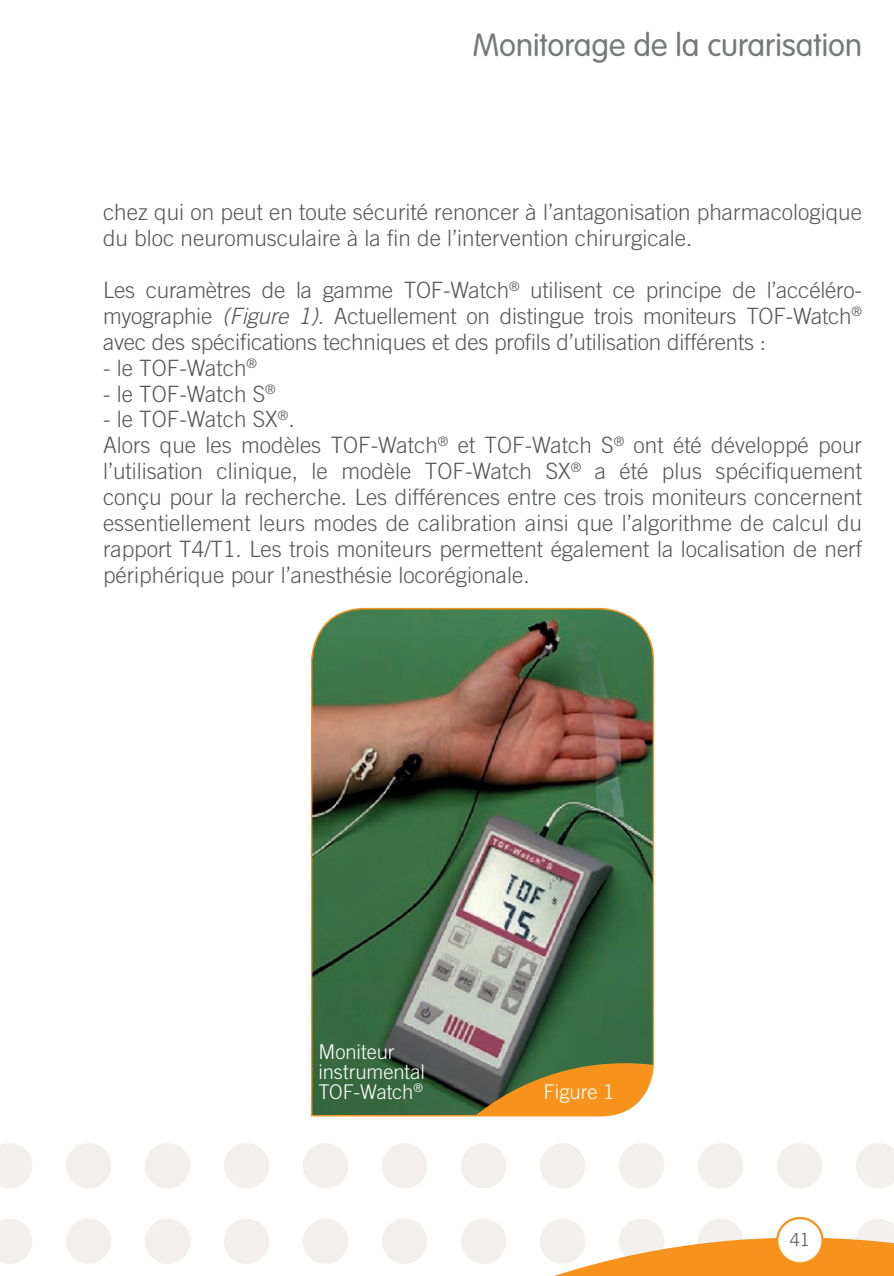
<style>
.page{position:relative;width:894px;height:1276px;background:#fff}
.page>*{position:absolute;margin:0;border:0;box-sizing:border-box;transform-origin:0 0}
.t1{font:300 31.5px "VAG Rounded Std";color:#76787b}
.t2{font:300 22.5px/25.9px "Trade Gothic LT Std";color:#57585a}
.t3{font:300 20.25px/20.2px "Trade Gothic LT Std";letter-spacing:-.005em;color:#fff}
.t4{font:300 18px "Trade Gothic LT Std";color:#57585a}
.s1{font-style:italic}
</style>
<div class="page">
<svg style="left:0;top:1143px;width:330px;height:121px"></svg>
<img style="left:310px;top:607px;width:344px;height:510px">
<svg style="left:330px;top:1143px;width:564px;height:133px"></svg>
<h1 class="t1" style="left:472px;top:27px;width:390px">Monitorage de la curarisation</h1>
<p class="t2" style="left:103px;top:199px;width:760px">chez qui on peut en toute sécurité renoncer à l’antagonisation pharmacologique du bloc neuromusculaire à la fin de l’intervention chirurgicale.</p>
<p class="t2" style="left:103px;top:277px;width:760px;text-align:justify">Les curamètres de la gamme TOF-Watch<sup>®</sup> utilisent ce principe de l’accéléro&shy;myographie <span class="s1">(Figure 1)</span>. Actuellement on distingue trois moniteurs TOF-Watch<sup>® </sup>avec des spécifications techniques et des profils d’utilisation différents :</p>
<p class="t2" style="left:103px;top:354px;width:155px">- le TOF-Watch<sup>®</sup></p>
<p class="t2" style="left:103px;top:380px;width:174px">- le TOF-Watch S<sup>®</sup></p>
<p class="t2" style="left:103px;top:406px;width:760px">- le TOF-Watch SX<sup>®</sup>.<br>Alors que les modèles TOF-Watch<sup>®</sup> et TOF-Watch S<sup>®</sup> ont été développé pour l’utilisation clinique, le modèle TOF-Watch SX<sup>®</sup> a été plus spécifiquement conçu pour la recherche. Les différences entre ces trois moniteurs concernent essentiellement leurs modes de calibration ainsi que l’algorithme de calcul du rapport T4/T1. Les trois moniteurs permettent également la localisation de nerf périphérique pour l’anesthésie locorégionale.</p>
<p class="t3" style="left:318px;top:1041px;width:108px">Moniteur instrumental<br>TOF-Watch<sup>®</sup></p>
<p class="t3" style="left:543px;top:1081px;width:72px">Figure 1</p>
<p class="t4" style="left:789px;top:1229px;width:22px">41</p>
</div>
